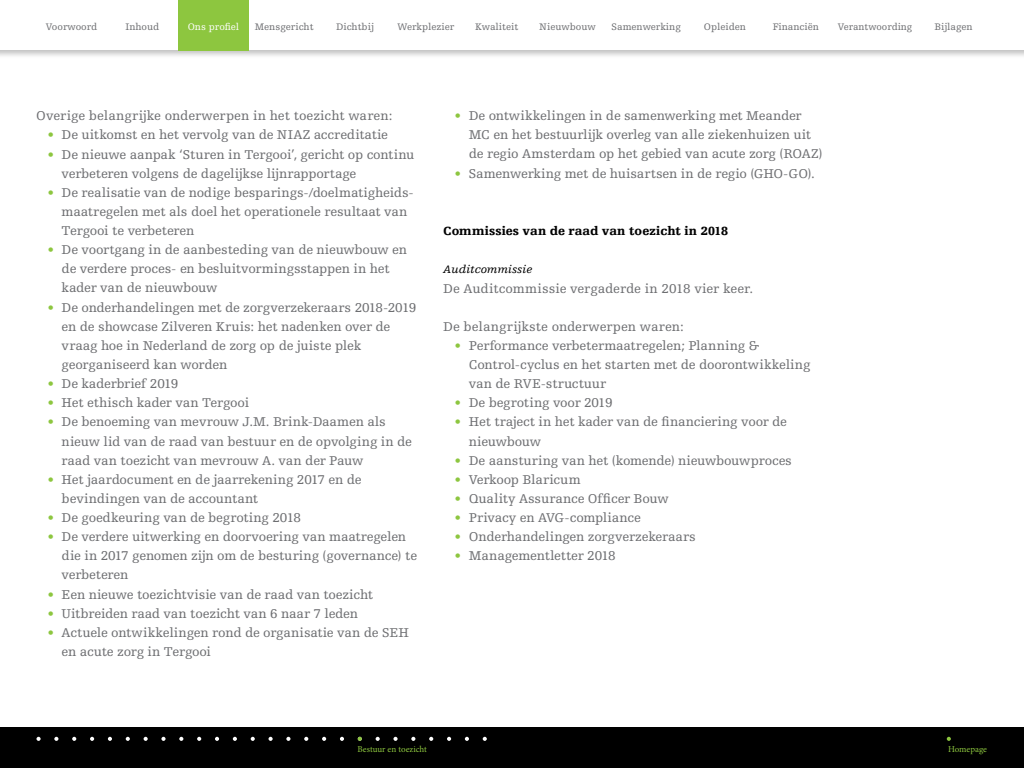
<style>
.page{position:relative;width:1024px;height:768px;background:#fff}
.page>*{position:absolute;margin:0;border:0;box-sizing:border-box;transform-origin:0 0}
.t1{font:13.5px/19.1px "Egyptienne FLT Std";letter-spacing:-.015em;color:#6d6e71}
.t2{font:900 12.5px "Egyptienne FLT Std";letter-spacing:.005em;color:#000}
.t3{font:italic 11.5px "Egyptienne FLT Std";color:#000}
.t4{font:10px "Egyptienne FLT Std";color:#6d6e71}
.t5{font:10px "Egyptienne FLT Std";color:#fff}
.t6{font:9px "Minion Pro";letter-spacing:-.005em;color:#8dc63f}
.s1{color:#8dc63f}
</style>
<div class="page">
<div style="left:0;top:0;width:1024px;height:59px;background:#000;opacity:.25"></div>
<div style="left:0;top:0;width:1024px;height:50px;background:#fff"></div>
<div style="left:0;top:728px;width:1024px;height:40px;background:#000"></div>
<svg style="left:947px;top:737px;width:4px;height:4px"></svg>
<svg style="left:36px;top:737px;width:5px;height:4px"></svg>
<svg style="left:54px;top:737px;width:4px;height:4px"></svg>
<svg style="left:72px;top:737px;width:4px;height:4px"></svg>
<svg style="left:90px;top:737px;width:4px;height:4px"></svg>
<svg style="left:108px;top:737px;width:4px;height:4px"></svg>
<svg style="left:126px;top:737px;width:4px;height:4px"></svg>
<svg style="left:144px;top:737px;width:4px;height:4px"></svg>
<svg style="left:161px;top:737px;width:5px;height:4px"></svg>
<svg style="left:179px;top:737px;width:4px;height:4px"></svg>
<svg style="left:197px;top:737px;width:4px;height:4px"></svg>
<svg style="left:215px;top:737px;width:4px;height:4px"></svg>
<svg style="left:233px;top:737px;width:4px;height:4px"></svg>
<svg style="left:251px;top:737px;width:4px;height:4px"></svg>
<svg style="left:269px;top:737px;width:4px;height:4px"></svg>
<svg style="left:286px;top:737px;width:4px;height:4px"></svg>
<svg style="left:304px;top:737px;width:4px;height:4px"></svg>
<svg style="left:322px;top:737px;width:4px;height:4px"></svg>
<svg style="left:340px;top:737px;width:4px;height:4px"></svg>
<svg style="left:376px;top:737px;width:4px;height:4px"></svg>
<svg style="left:393px;top:737px;width:5px;height:4px"></svg>
<svg style="left:411px;top:737px;width:4px;height:4px"></svg>
<svg style="left:429px;top:737px;width:4px;height:4px"></svg>
<svg style="left:447px;top:737px;width:4px;height:4px"></svg>
<svg style="left:465px;top:737px;width:4px;height:4px"></svg>
<svg style="left:483px;top:737px;width:4px;height:4px"></svg>
<svg style="left:358px;top:737px;width:4px;height:4px"></svg>
<div style="left:178px;top:0;width:71px;height:50px;background:#8dc63f"></div>
<p class="t4" style="left:46px;top:21px;width:53px">Voorwoord</p>
<p class="t4" style="left:125px;top:21px;width:35px">Inhoud</p>
<p class="t5" style="left:188px;top:21px;width:53px">Ons profiel</p>
<p class="t4" style="left:255px;top:21px;width:60px">Mensgericht</p>
<p class="t4" style="left:336px;top:21px;width:39px">Dichtbij</p>
<p class="t4" style="left:398px;top:21px;width:58px">Werkplezier</p>
<p class="t4" style="left:475px;top:21px;width:45px">Kwaliteit</p>
<p class="t4" style="left:539px;top:21px;width:58px">Nieuwbouw</p>
<p class="t4" style="left:612px;top:21px;width:71px">Samenwerking</p>
<p class="t4" style="left:704px;top:21px;width:44px">Opleiden</p>
<p class="t4" style="left:773px;top:21px;width:48px">Financiën</p>
<p class="t4" style="left:838px;top:21px;width:76px">Verantwoording</p>
<p class="t4" style="left:934px;top:21px;width:40px">Bijlagen</p>
<p class="t1" style="left:36px;top:107px;width:358px">Overige belangrijke onderwerpen in het toezicht waren:</p>
<p class="t1" style="left:47px;top:126px;width:342px"><span class="s1">•</span> De uitkomst en het vervolg van de NIAZ accreditatie</p>
<p class="t1" style="left:62px;top:145px;width:354px;text-indent:-14px"><span class="s1">•</span> De nieuwe aanpak ‘Sturen in Tergooi’, gericht op continu verbeteren volgens de dagelijkse lijnrapportage</p>
<p class="t1" style="left:62px;top:183px;width:354px;text-indent:-14px"><span class="s1">•</span> De realisatie van de nodige besparings-/doelmatigheids&shy;maatregelen met als doel het operationele resultaat van<br>Tergooi te verbeteren</p>
<p class="t1" style="left:62px;top:240px;width:347px;text-indent:-14px"><span class="s1">•</span> De voortgang in de aanbesteding van de nieuwbouw en de verdere proces- en besluitvormingsstappen in het kader van de nieuwbouw</p>
<p class="t1" style="left:62px;top:298px;width:356px;text-indent:-14px"><span class="s1">•</span> De onderhandelingen met de zorgverzekeraars 2018-2019 en de showcase Zilveren Kruis: het nadenken over de vraag hoe in Nederland de zorg op de juiste plek georganiseerd kan worden</p>
<p class="t1" style="left:47px;top:374px;width:132px"><span class="s1">•</span> De kaderbrief 2019</p>
<p class="t1" style="left:47px;top:394px;width:203px"><span class="s1">•</span> Het ethisch kader van Tergooi</p>
<p class="t1" style="left:62px;top:413px;width:352px;text-indent:-14px"><span class="s1">•</span> De benoeming van mevrouw J.M. Brink-Daamen als nieuw lid van de raad van bestuur en de opvolging in de raad van toezicht van mevrouw A. van der Pauw</p>
<p class="t1" style="left:62px;top:470px;width:301px;text-indent:-14px"><span class="s1">•</span> Het jaardocument en de jaarrekening 2017 en de bevindingen van de accountant</p>
<p class="t1" style="left:47px;top:508px;width:255px"><span class="s1">•</span> De goedkeuring van de begroting 2018</p>
<p class="t1" style="left:62px;top:527px;width:357px;text-indent:-14px"><span class="s1">•</span> De verdere uitwerking en doorvoering van maatregelen die in 2017 genomen zijn om de besturing (governance) te verbeteren</p>
<p class="t1" style="left:47px;top:585px;width:327px"><span class="s1">•</span> Een nieuwe toezichtvisie van de raad van toezicht</p>
<p class="t1" style="left:47px;top:604px;width:312px"><span class="s1">•</span> Uitbreiden raad van toezicht van 6 naar 7 leden</p>
<p class="t1" style="left:62px;top:623px;width:349px;text-indent:-14px"><span class="s1">•</span> Actuele ontwikkelingen rond de organisatie van de SEH en acute zorg in Tergooi</p>
<p class="t1" style="left:469px;top:106px;width:355px;text-indent:-14px"><span class="s1">•</span> De ontwikkelingen in de samenwerking met Meander<br>MC en het bestuurlijk overleg van alle ziekenhuizen uit de regio Amsterdam op het gebied van acute zorg (ROAZ)</p>
<p class="t1" style="left:455px;top:164px;width:362px"><span class="s1">•</span> Samenwerking met de huisartsen in de regio (GHO-GO).</p>
<p class="t2" style="left:443px;top:224px;width:286px">Commissies van de raad van toezicht in 2018</p>
<p class="t3" style="left:443px;top:263px;width:90px">Auditcommissie</p>
<p class="t1" style="left:443px;top:279px;width:311px">De Auditcommissie vergaderde in 2018 vier keer.</p>
<p class="t1" style="left:443px;top:317px;width:242px">De belangrijkste onderwerpen waren:</p>
<p class="t1" style="left:469px;top:336px;width:343px;text-indent:-14px"><span class="s1">•</span> Performance verbetermaatregelen; Planning &amp;<br>Control-cyclus en het starten met de doorontwikkeling van de RVE-structuur</p>
<p class="t1" style="left:455px;top:394px;width:159px"><span class="s1">•</span> De begroting voor 2019</p>
<p class="t1" style="left:469px;top:413px;width:320px;text-indent:-14px"><span class="s1">•</span> Het traject in het kader van de financiering voor de nieuwbouw</p>
<p class="t1" style="left:455px;top:451px;width:339px"><span class="s1">•</span> De aansturing van het (komende) nieuwbouwproces</p>
<p class="t1" style="left:455px;top:470px;width:128px"><span class="s1">•</span> Verkoop Blaricum</p>
<p class="t1" style="left:455px;top:489px;width:216px"><span class="s1">•</span> Quality Assurance Officer Bouw</p>
<p class="t1" style="left:455px;top:508px;width:188px"><span class="s1">•</span> Privacy en AVG-compliance</p>
<p class="t1" style="left:455px;top:527px;width:243px"><span class="s1">•</span> Onderhandelingen zorgverzekeraars</p>
<p class="t1" style="left:455px;top:547px;width:163px"><span class="s1">•</span> Managementletter 2018</p>
<p class="t6" style="left:358px;top:743px;width:71px">Bestuur en toezicht</p>
<p class="t6" style="left:948px;top:743px;width:40px">Homepage</p>
</div>
